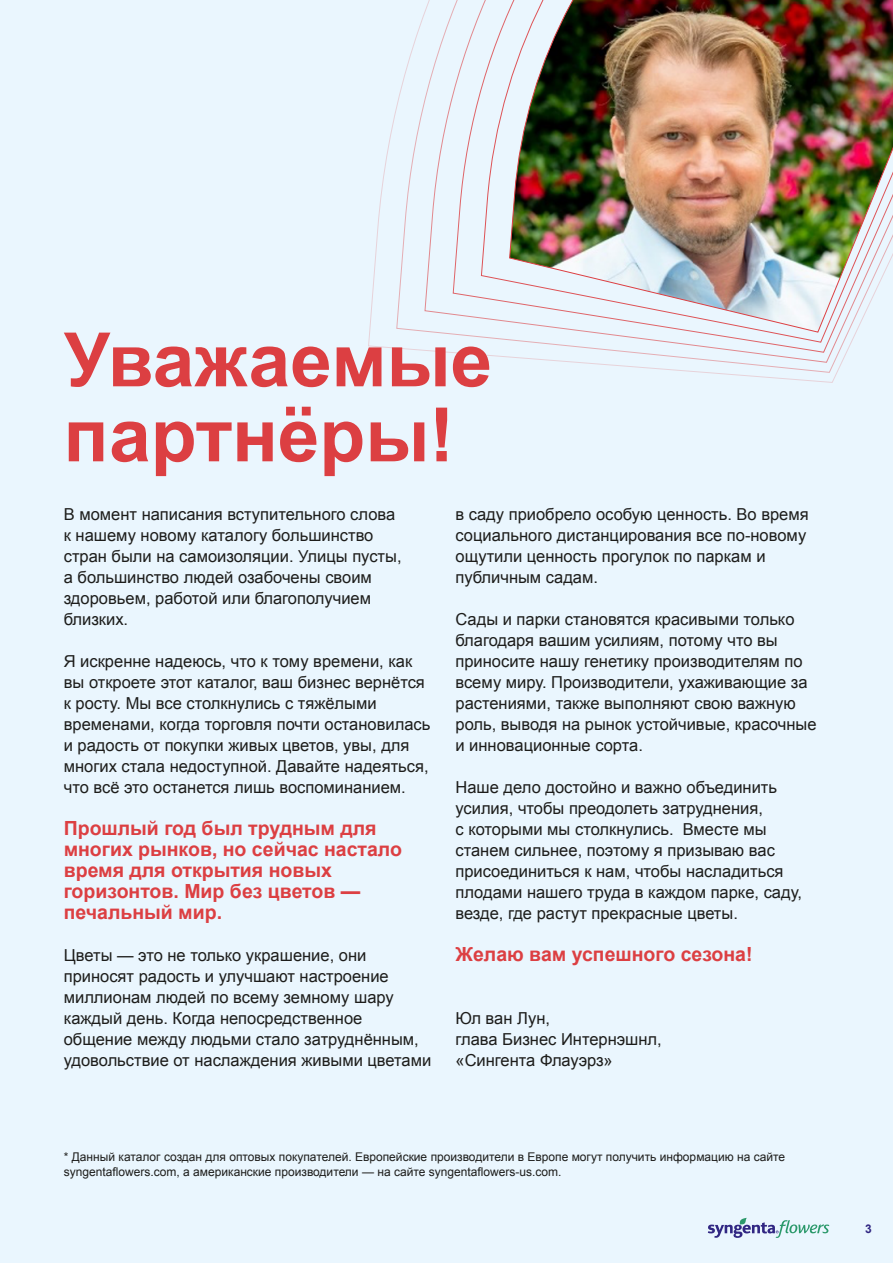
<style>
.page{position:relative;width:893px;height:1263px;background:#eaf6fe}
.page>*{position:absolute;margin:0;border:0;box-sizing:border-box;transform-origin:0 0}
.t1{font:700 75px/75px "Arial";color:#dc3f42}
.t2{font:700 19.5px/21px "Arial";color:#dc3f42}
.t3{font:16.5px/21px "Arial";color:#1d1d1b}
.t4{font:12px/14.4px "Arial";color:#1d1d1b}
.t5{font:700 12px "Arial";color:#312783}
</style>
<div class="page">
<svg style="left:708px;top:1218px;width:121px;height:20px"></svg>
<svg style="left:396px;top:14px;width:446px;height:359px"></svg>
<svg style="left:424px;top:0;width:423px;height:363px"></svg>
<svg style="left:453px;top:0;width:398px;height:353px"></svg>
<svg style="left:481px;top:0;width:375px;height:343px"></svg>
<img style="left:509px;top:0;width:384px;height:333px">
<h1 class="t1" style="left:64px;top:325px;width:430px">Уважаемые партнёры!</h1>
<p class="t3" style="left:64px;top:503px;width:339px">В момент написания вступительного слова к нашему новому каталогу большинство стран были на самоизоляции. Улицы пусты, а большинство людей озабочены своим здоровьем, работой или благополучием близких.</p>
<p class="t3" style="left:64px;top:650px;width:368px">Я искренне надеюсь, что к тому времени, как вы откроете этот каталог, ваш бизнес вернётся к росту. Мы все столкнулись с тяжёлыми временами, когда торговля почти остановилась и радость от покупки живых цветов, увы, для многих стала недоступной. Давайте надеяться, что всё это останется лишь воспоминанием.</p>
<p class="t2" style="left:64px;top:818px;width:340px">Прошлый год был трудным для многих рынков, но сейчас настало время для открытия новых горизонтов. Мир без цветов — печальный мир.</p>
<p class="t3" style="left:64px;top:944px;width:369px">Цветы — это не только украшение, они приносят радость и улучшают настроение миллионам людей по всему земному шару каждый день. Когда непосредственное общение между людьми стало затруднённым, удовольствие от наслаждения живыми цветами</p>
<p class="t3" style="left:455px;top:503px;width:355px">в саду приобрело особую ценность. Во время социального дистанцирования все по-новому ощутили ценность прогулок по паркам и публичным садам.</p>
<p class="t3" style="left:455px;top:609px;width:362px">Сады и парки становятся красивыми только благодаря вашим усилиям, потому что вы приносите нашу генетику производителям по всему миру. Производители, ухаживающие за растениями, также выполняют свою важную роль, выводя на рынок устойчивые, красочные и инновационные сорта.</p>
<p class="t3" style="left:455px;top:777px;width:348px">Наше дело достойно и важно объединить усилия, чтобы преодолеть затруднения,<br>с которыми мы столкнулись. Вместе мы станем сильнее, поэтому я призываю вас присоединиться к нам, чтобы насладиться плодами нашего труда в каждом парке, саду, везде, где растут прекрасные цветы.</p>
<p class="t2" style="left:455px;top:944px;width:299px">Желаю вам успешного сезона!</p>
<p class="t3" style="left:455px;top:1007px;width:208px">Юл ван Лун,<br>глава Бизнес Интернэшнл, «Сингента Флауэрз»</p>
<p class="t4" style="left:64px;top:1150px;width:723px">* Данный каталог создан для оптовых покупателей. Европейские производители в Европе могут получить информацию на сайте syngentaflowers.com, а американские производители — на сайте syngentaflowers-us.com.</p>
<p class="t5" style="left:865px;top:1221px;width:8px">3</p>
</div>
